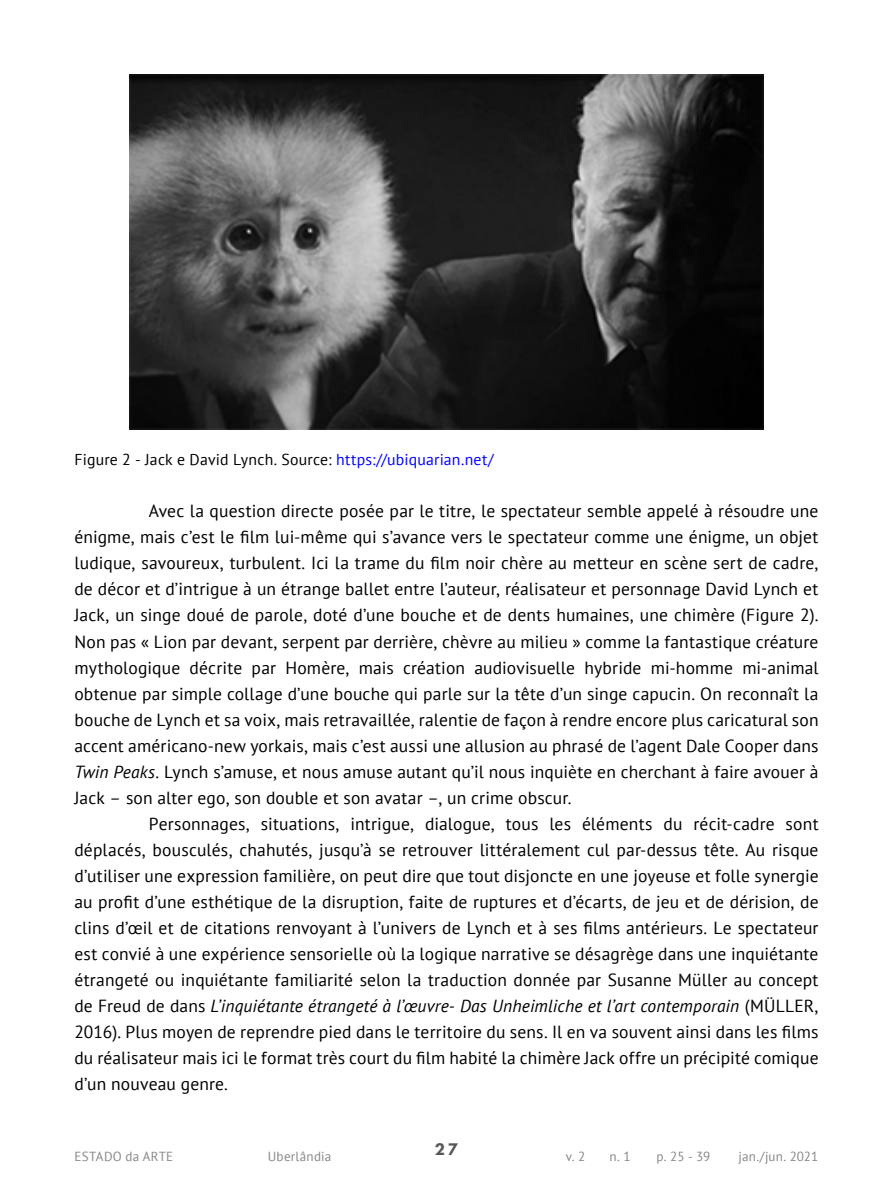
<style>
.page{position:relative;width:893px;height:1191px;background:#fff}
.page>*{position:absolute;margin:0;border:0;box-sizing:border-box;transform-origin:0 0}
.Artigo_-_TEXTO{font:17.5px/26.1px "PT Sans";letter-spacing:.01em;color:#000;text-align:justify}
.t1{font:800 17.5px "Futura PT";color:#575756}
.Artigo_-_Legenda_Fig{font:15.75px "PT Sans";letter-spacing:.015em;color:#000}
.t2{font:13.12px "PT Sans";letter-spacing:.015em;color:#878787}
.s1{color:#00f}
.s2{font-style:italic}
</style>
<div class="page">
<img style="left:130px;top:74px;width:633px;height:356px">
<p class="Artigo_-_Legenda_Fig" style="left:74px;top:449px;width:421px">Figure 2 - Jack e David Lynch. Source: <span class="s1">https://ubiquarian.net/</span></p>
<p class="Artigo_-_TEXTO" style="left:74px;top:498px;width:746px;text-indent:74px">Avec la question directe posée par le titre, le spectateur semble appelé à résoudre une énigme, mais c’est le film lui-même qui s’avance vers le spectateur comme une énigme, un objet ludique, savoureux, turbulent. Ici la trame du film noir chère au metteur en scène sert de cadre, de décor et d’intrigue à un étrange ballet entre l’auteur, réalisateur et personnage David Lynch et Jack, un singe doué de parole, doté d’une bouche et de dents humaines, une chimère (Figure 2).<br>Non pas « Lion par devant, serpent par derrière, chèvre au milieu » comme la fantastique créature mythologique décrite par Homère, mais création audiovisuelle hybride mi-homme mi-animal obtenue par simple collage d’une bouche qui parle sur la tête d’un singe capucin. On reconnaît la bouche de Lynch et sa voix, mais retravaillée, ralentie de façon à rendre encore plus caricatural son accent américano-new yorkais, mais c’est aussi une allusion au phrasé de l’agent Dale Cooper dans <span class="s2">Twin Peaks</span>. Lynch s’amuse, et nous amuse autant qu’il nous inquiète en cherchant à faire avouer à Jack – son alter ego, son double et son avatar –, un crime obscur.</p>
<p class="Artigo_-_TEXTO" style="left:74px;top:810px;width:746px;text-indent:74px">Personnages, situations, intrigue, dialogue, tous les éléments du récit-cadre sont déplacés, bousculés, chahutés, jusqu’à se retrouver littéralement cul par-dessus tête. Au risque d’utiliser une expression familière, on peut dire que tout disjoncte en une joyeuse et folle synergie au profit d’une esthétique de la disruption, faite de ruptures et d’écarts, de jeu et de dérision, de clins d’œil et de citations renvoyant à l’univers de Lynch et à ses films antérieurs. Le spectateur est convié à une expérience sensorielle où la logique narrative se désagrège dans une inquiétante étrangeté ou inquiétante familiarité selon la traduction donnée par Susanne Müller au concept de Freud de dans <span class="s2">L’inquiétante étrangeté à l’œuvre- Das Unheimliche et l’art contemporain</span> (MÜLLER, 2016). Plus moyen de reprendre pied dans le territoire du sens. Il en va souvent ainsi dans les films du réalisateur mais ici le format très court du film habité la chimère Jack offre un précipité comique d’un nouveau genre.</p>
<p class="t1" style="left:435px;top:1138px;width:25px">27</p>
<p class="t2" style="left:74px;top:1148px;width:100px">ESTADO da ARTE</p>
<p class="t2" style="left:268px;top:1148px;width:65px">Uberlândia</p>
<p class="t2" style="left:566px;top:1148px;width:21px">v. 2</p>
<p class="t2" style="left:610px;top:1148px;width:23px">n. 1</p>
<p class="t2" style="left:657px;top:1148px;width:55px">p. 25 - 39</p>
<p class="t2" style="left:738px;top:1148px;width:81px">jan./jun. 2021</p>
</div>
